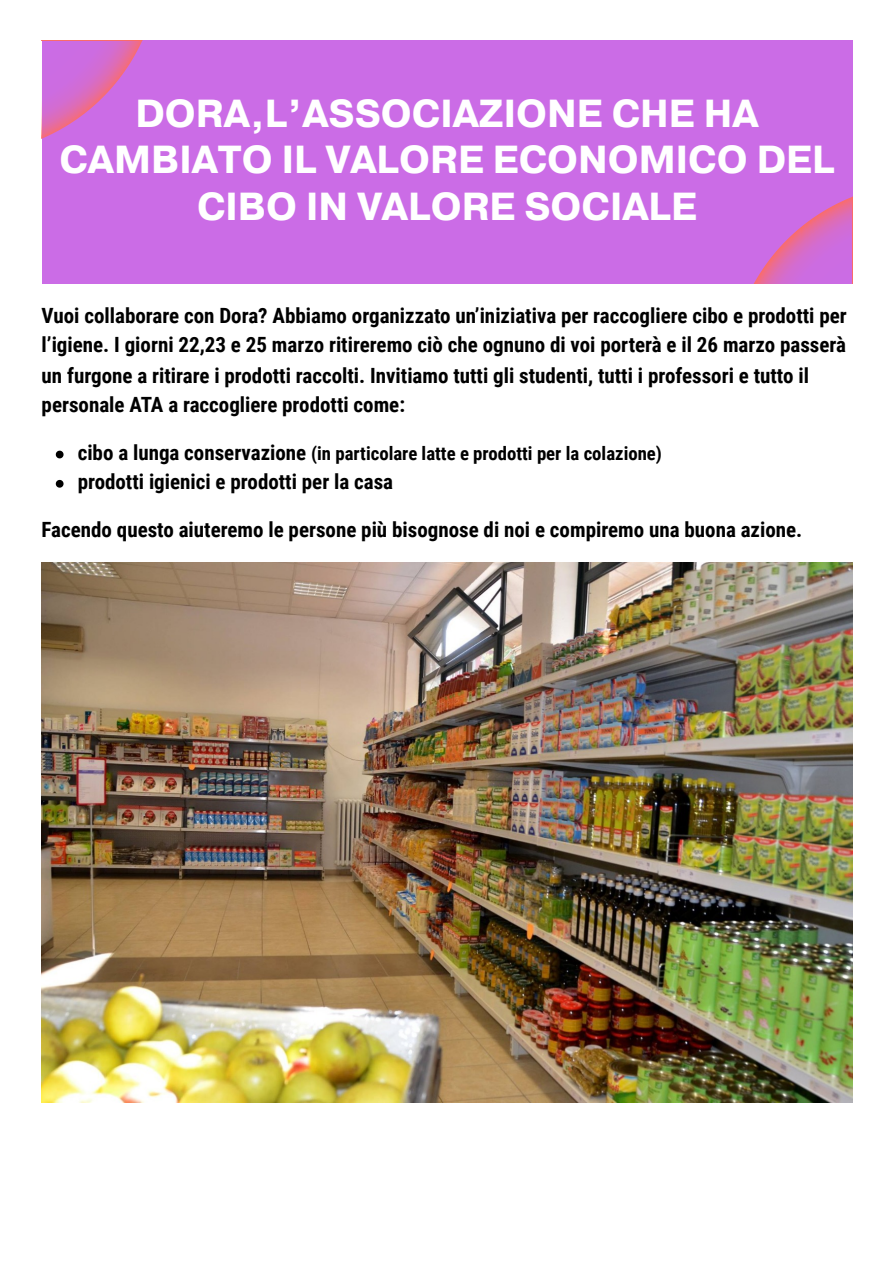
<style>
.page{position:relative;width:894px;height:1263px;background:#fff}
.page>*{position:absolute;margin:0;border:0;box-sizing:border-box;transform-origin:0 0}
.t1{font:700 38.85px/46.5px "Pragmatica";color:#fff;text-align:center}
.t2{font:700 21px/29.7px "Roboto Condensed";color:#000}
.t3{font:700 18.75px "Roboto Condensed";color:#000}
.s1{font-size:21px}
</style>
<div class="page">
<div style="left:42px;top:40px;width:810px;height:244px;background:#cb6ce6"></div>
<svg style="left:42px;top:40px;width:101px;height:99px"></svg>
<svg style="left:753px;top:197px;width:99px;height:87px"></svg>
<svg style="left:56px;top:451px;width:7px;height:7px"></svg>
<svg style="left:56px;top:480px;width:7px;height:8px"></svg>
<img style="left:42px;top:563px;width:810px;height:540px">
<p class="t1" style="left:59px;top:91px;width:776px">DORA,L’ASSOCIAZIONE CHE HA<br>CAMBIATO IL VALORE ECONOMICO DEL<br>CIBO IN VALORE SOCIALE</p>
<h1 class="t2" style="left:42px;top:301px;width:806px">Vuoi collaborare con Dora? Abbiamo organizzato un’iniziativa per raccogliere cibo e prodotti per l’igiene. I giorni 22,23 e 25 marzo ritireremo ciò che ognuno di voi porterà e il 26 marzo passerà un furgone a ritirare i prodotti raccolti. Invitiamo tutti gli studenti, tutti i professori e tutto il personale ATA a raccogliere prodotti come:</h1>
<p class="t3" style="left:78px;top:443px;width:585px"><span class="s1">cibo a lunga conservazione</span> (in particolare latte e prodotti per la colazione)</p>
<p class="t2" style="left:78px;top:467px;width:317px">prodotti igienici e prodotti per la casa</p>
<h1 class="t2" style="left:42px;top:515px;width:762px">Facendo questo aiuteremo le persone più bisognose di noi e compiremo una buona azione.</h1>
</div>
